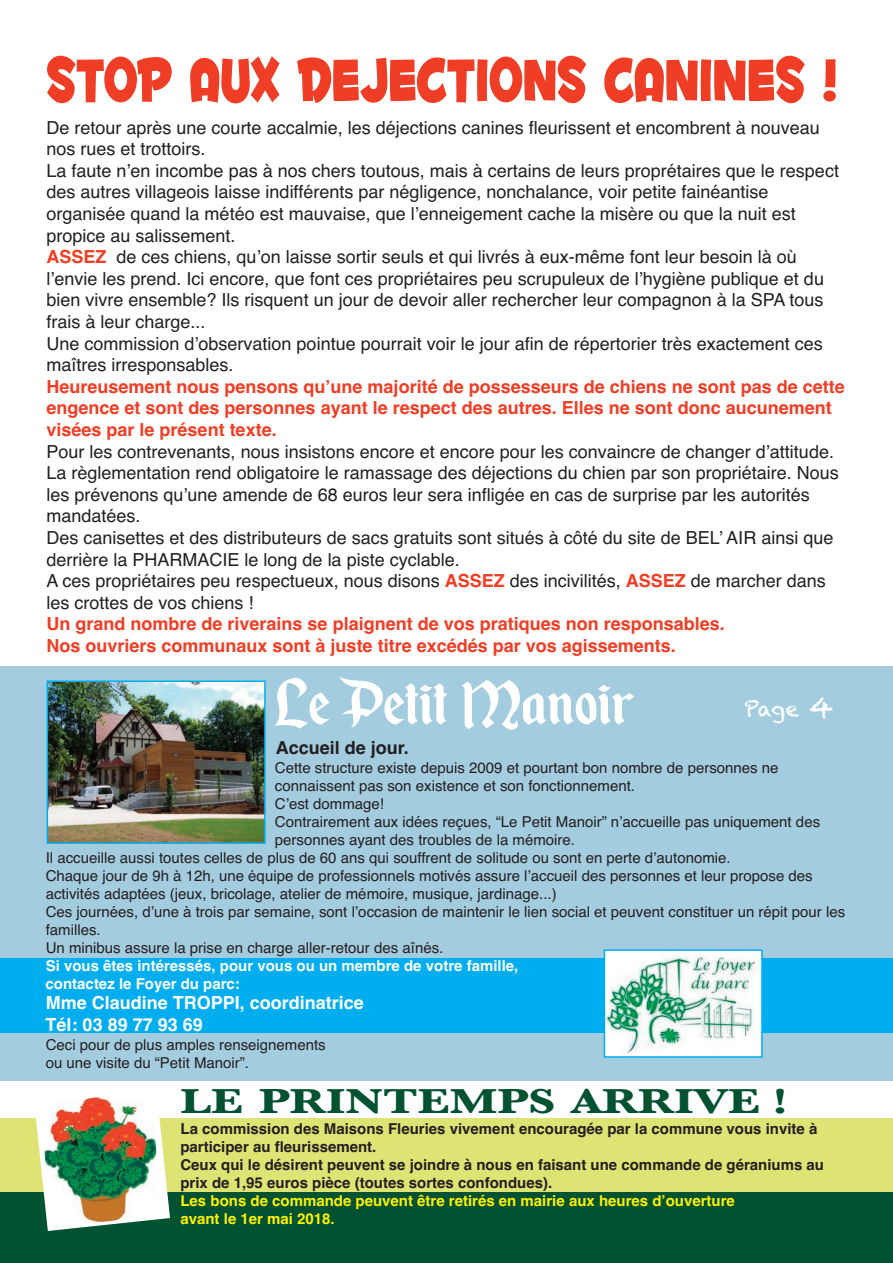
<style>
.page{position:relative;width:893px;height:1263px;background:#fff}
.page>*{position:absolute;margin:0;border:0;box-sizing:border-box;transform-origin:0 0}
.t1{font:73.95px "Enchanted Land";color:#fff;scale:1.1 1}
.t2{font:72px "Fontdinerdotcom Huggable";color:#ef3e25;scale:.75 1}
.t3{font:700 36px "Baskerville";color:#015230;scale:1.34 1}
.t4{font:21px "Chalkduster";color:#fff}
.t5{font:18px/21.6px "Helvetica";color:#231f20}
.t6{font:700 18px/21.6px "Helvetica";color:#ef3e25}
.t7{font:700 18px/21.6px "Helvetica";color:#fff}
.t8{font:700 18px "Helvetica";color:#231f20}
.t9{font:15px/18px "Helvetica";color:#231f20}
.t10{font:700 15px/18px "Helvetica";color:#231f20}
.t11{font:700 15px/18px "Helvetica";color:#fff101}
.t12{font:700 15px/18px "Helvetica";color:#fff}
.s1{font-weight:700;color:#ef3e25}
.s2{font-size:27px}
</style>
<div class="page">
<div style="left:0;top:1119px;width:893px;height:144px;background:#dde474"></div>
<div style="left:0;top:666px;width:893px;height:415px;background:#a4ccdf"></div>
<img style="left:50px;top:683px;width:213px;height:158px">
<div style="left:47px;top:680px;width:219px;height:164px;border:2px solid #00aeef"></div>
<div style="left:0;top:958px;width:893px;height:75px;background:#00aeef"></div>
<img style="left:607px;top:952px;width:153px;height:103px">
<div style="left:604px;top:949px;width:159px;height:109px;border:2px solid #00aeef"></div>
<div style="left:0;top:1193px;width:893px;height:70px;background:#015230"></div>
<svg style="left:33px;top:1118px;width:137px;height:113px"></svg>
<img style="left:39px;top:1097px;width:124px;height:130px">
<h2 class="t2" style="left:47px;top:36px;width:1056px">STOP AUX DEJECTIONS CANINES !</h2>
<p class="t5" style="left:47px;top:117px;width:794px">De retour après une courte accalmie, les déjections canines fleurissent et encombrent à nouveau nos rues et trottoirs.<br>La faute n’en incombe pas à nos chers toutous, mais à certains de leurs proprétaires que le respect des autres villageois laisse indifférents par négligence, nonchalance, voir petite fainéantise organisée quand la météo est mauvaise, que l’enneigement cache la misère ou que la nuit est propice au salissement.<br><span class="s1">ASSEZ</span> de ces chiens, qu’on laisse sortir seuls et qui livrés à eux-même font leur besoin là où l’envie les prend. Ici encore, que font ces propriétaires peu scrupuleux de l’hygiène publique et du bien vivre ensemble? Ils risquent un jour de devoir aller rechercher leur compagnon à la SPA tous frais à leur charge...<br>Une commission d’observation pointue pourrait voir le jour afin de répertorier très exactement ces maîtres irresponsables.</p>
<p class="t6" style="left:47px;top:376px;width:800px">Heureusement nous pensons qu’une majorité de possesseurs de chiens ne sont pas de cette engence et sont des personnes ayant le respect des autres. Elles ne sont donc aucunement visées par le présent texte.</p>
<p class="t5" style="left:47px;top:441px;width:794px">Pour les contrevenants, nous insistons encore et encore pour les convaincre de changer d’attitude.<br>La règlementation rend obligatoire le ramassage des déjections du chien par son propriétaire. Nous les prévenons qu’une amende de 68 euros leur sera infligée en cas de surprise par les autorités mandatées.<br>Des canisettes et des distributeurs de sacs gratuits sont situés à côté du site de BEL’ AIR ainsi que derrière la PHARMACIE le long de la piste cyclable.<br>A ces propriétaires peu respectueux, nous disons <span class="s1">ASSEZ</span> des incivilités, <span class="s1">ASSEZ</span> de marcher dans les crottes de vos chiens !</p>
<p class="t6" style="left:47px;top:613px;width:680px">Un grand nombre de riverains se plaignent de vos pratiques non responsables.<br>Nos ouvriers communaux sont à juste titre excédés par vos agissements.</p>
<h1 class="t1" style="left:275px;top:656px;width:329px">Le Petit Manoir</h1>
<p class="t8" style="left:276px;top:737px;width:135px">Accueil de jour.</p>
<p class="t9" style="left:275px;top:759px;width:505px">Cette structure existe depuis 2009 et pourtant bon nombre de personnes ne</p>
<p class="t9" style="left:275px;top:777px;width:362px">connaissent pas son existence et son fonctionnement.</p>
<p class="t9" style="left:275px;top:795px;width:111px">C’est dommage!</p>
<p class="t9" style="left:275px;top:813px;width:547px">Contrairement aux idées reçues, “Le Petit Manoir” n’accueille pas uniquement des</p>
<p class="t9" style="left:275px;top:831px;width:302px">personnes ayant des troubles de la mémoire.</p>
<p class="t9" style="left:46px;top:849px;width:687px">Il accueille aussi toutes celles de plus de 60 ans qui souffrent de solitude ou sont en perte d’autonomie.</p>
<p class="t9" style="left:46px;top:867px;width:769px">Chaque jour de 9h à 12h, une équipe de professionnels motivés assure l’accueil des personnes et leur propose des</p>
<p class="t9" style="left:46px;top:885px;width:513px">activités adaptées (jeux, bricolage, atelier de mémoire, musique, jardinage...)</p>
<p class="t9" style="left:46px;top:903px;width:801px">Ces journées, d’une à trois par semaine, sont l’occasion de maintenir le lien social et peuvent constituer un répit pour les</p>
<p class="t9" style="left:46px;top:921px;width:57px">familles.</p>
<p class="t9" style="left:46px;top:939px;width:399px">Un minibus assure la prise en charge aller-retour des aînés.</p>
<p class="t12" style="left:46px;top:957px;width:474px">Si vous êtes intéressés, pour vous ou un membre de votre famille, contactez le Foyer du parc:</p>
<p class="t7" style="left:46px;top:992px;width:320px">Mme Claudine TROPPI, coordinatrice<br>Tél: 03 89 77 93 69</p>
<p class="t9" style="left:46px;top:1036px;width:282px">Ceci pour de plus amples renseignements ou une visite du “Petit Manoir”.</p>
<p class="t4" style="left:744px;top:697px;width:91px">Page <span class="s2">4</span></p>
<h3 class="t3" style="left:180px;top:1080px;width:455px">LE PRINTEMPS ARRIVE !</h3>
<p class="t10" style="left:180px;top:1120px;width:645px">La commission des Maisons Fleuries vivement encouragée par la commune vous invite à participer au fleurissement.<br>Ceux qui le désirent peuvent se joindre à nous en faisant une commande de géraniums au prix de 1,95 euros pièce (toutes sortes confondues).</p>
<p class="t11" style="left:180px;top:1192px;width:556px">Les bons de commande peuvent être retirés en mairie aux heures d’ouverture avant le 1er mai 2018.</p>
</div>
